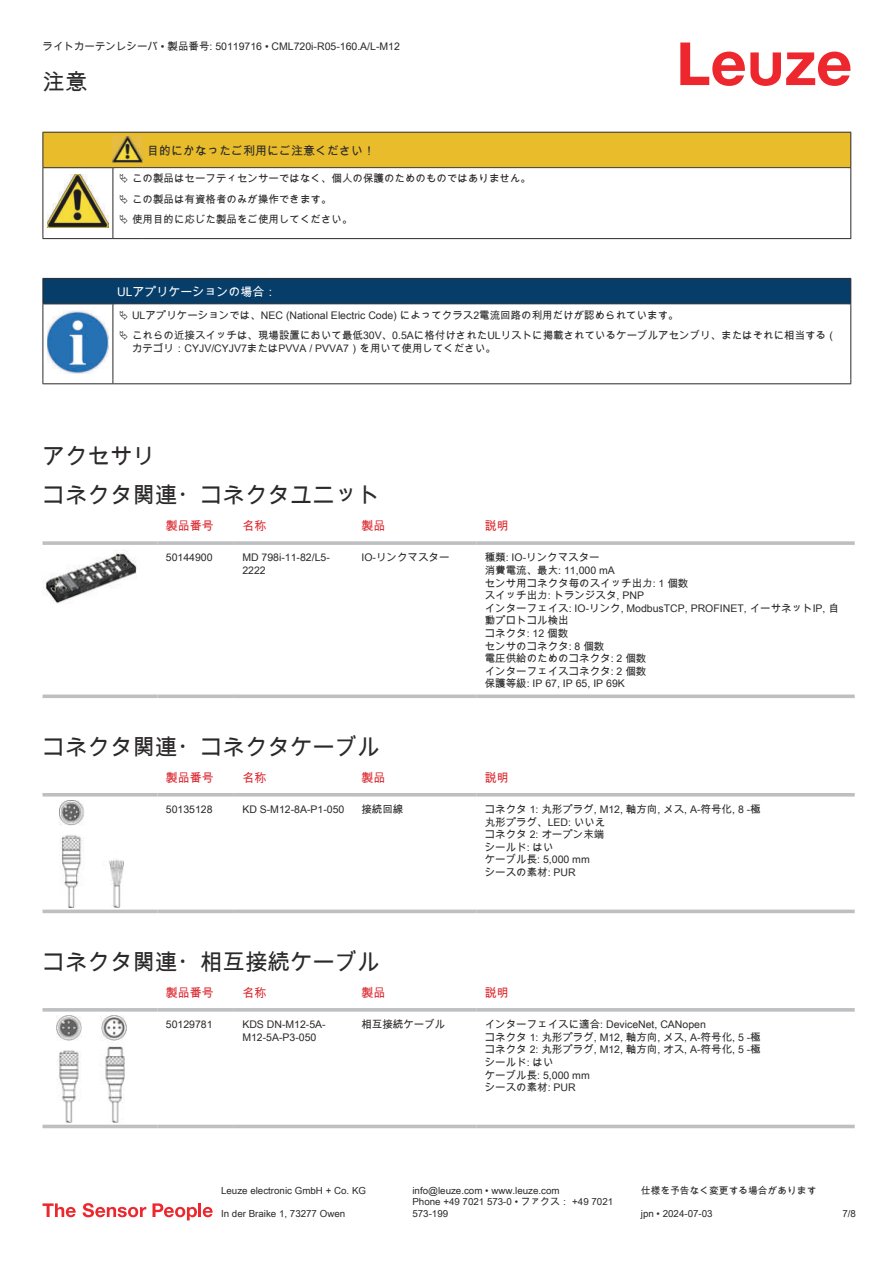
<style>
.page{position:relative;width:893px;height:1263px;background:#fff}
.page>*{position:absolute;margin:0;border:0;box-sizing:border-box;transform-origin:0 0}
.t1{font:22.5px/38.7px "Arial Unicode MS";color:#2b292a}
.t2{font:12px "Arial Unicode MS";color:#db2a30}
.t3{font:12px "Arial Unicode MS";color:#2b292a}
.t4{font:12px "Arial Unicode MS";color:#fff}
.t5{font:10.5px/12.6px "Arial Unicode MS";color:#2b292a}
.t6{font:9.75px/11.7px "Arial Unicode MS";color:#2b292a}
</style>
<div class="page">
<svg style="left:680px;top:43px;width:170px;height:43px"></svg>
<svg style="left:43px;top:541px;width:114px;height:4px"></svg>
<svg style="left:157px;top:541px;width:77px;height:4px"></svg>
<svg style="left:234px;top:541px;width:119px;height:4px"></svg>
<svg style="left:353px;top:541px;width:123px;height:4px"></svg>
<svg style="left:476px;top:541px;width:379px;height:4px;background:#c3c5c7"></svg>
<svg style="left:43px;top:694px;width:114px;height:4px"></svg>
<svg style="left:157px;top:694px;width:77px;height:4px"></svg>
<svg style="left:234px;top:694px;width:119px;height:4px"></svg>
<svg style="left:353px;top:694px;width:123px;height:4px"></svg>
<svg style="left:476px;top:694px;width:379px;height:4px;background:#c5c7c9"></svg>
<img style="left:43px;top:550px;width:94px;height:54px">
<svg style="left:43px;top:796px;width:812px;height:118px"></svg>
<hr style="left:43px;top:793px;width:114px;height:3px;background:#bdbfc1">
<hr style="left:157px;top:793px;width:77px;height:3px;background:#bdbfc1">
<hr style="left:234px;top:793px;width:119px;height:3px;background:#bdbfc1">
<hr style="left:353px;top:793px;width:123px;height:3px;background:#bdbfc1">
<hr style="left:476px;top:793px;width:379px;height:3px;background:#bdbfc1">
<svg style="left:43px;top:909px;width:114px;height:4px"></svg>
<svg style="left:157px;top:909px;width:77px;height:4px"></svg>
<svg style="left:234px;top:909px;width:119px;height:4px"></svg>
<svg style="left:353px;top:909px;width:123px;height:4px"></svg>
<svg style="left:476px;top:909px;width:379px;height:4px;background:#c6c8ca"></svg>
<img style="left:59px;top:801px;width:65px;height:106px">
<svg style="left:43px;top:1015px;width:812px;height:114px"></svg>
<svg style="left:43px;top:1008px;width:114px;height:4px"></svg>
<svg style="left:157px;top:1008px;width:77px;height:4px"></svg>
<svg style="left:234px;top:1008px;width:119px;height:4px"></svg>
<svg style="left:353px;top:1008px;width:123px;height:4px"></svg>
<svg style="left:476px;top:1008px;width:379px;height:4px;background:#c3c5c7"></svg>
<hr style="left:43px;top:1125px;width:114px;height:3px;background:#bdbfc1">
<hr style="left:157px;top:1125px;width:77px;height:3px;background:#bdbfc1">
<hr style="left:234px;top:1125px;width:119px;height:3px;background:#bdbfc1">
<hr style="left:353px;top:1125px;width:123px;height:3px;background:#bdbfc1">
<hr style="left:476px;top:1125px;width:379px;height:3px;background:#bdbfc1">
<img style="left:56px;top:1016px;width:70px;height:106px">
<svg style="left:43px;top:1203px;width:33px;height:14px"></svg>
<svg style="left:83px;top:1203px;width:63px;height:14px"></svg>
<svg style="left:153px;top:1203px;width:44px;height:17px"></svg>
<hr style="left:198px;top:1203px;width:3px;height:14px;background:#ed272d">
<svg style="left:203px;top:1207px;width:10px;height:10px"></svg>
<hr style="left:43px;top:238px;width:70px;height:1px;background:#2b292a">
<hr style="left:113px;top:238px;width:30px;height:1px;background:#2b292a">
<hr style="left:143px;top:238px;width:708px;height:1px;background:#2b292a">
<hr style="left:43px;top:304px;width:1px;height:75px;background:#2b292a">
<hr style="left:113px;top:304px;width:1px;height:75px;background:#2b292a">
<hr style="left:850px;top:304px;width:1px;height:75px;background:#2b292a">
<hr style="left:43px;top:383px;width:70px;height:1px;background:#2b292a">
<hr style="left:113px;top:383px;width:738px;height:1px;background:#2b292a">
<img style="left:47px;top:358px;width:58px;height:15px">
<svg style="left:43px;top:132px;width:808px;height:106px"></svg>
<svg style="left:43px;top:278px;width:808px;height:80px"></svg>
<p class="t5" style="left:43px;top:40px;width:359px">ライトカーテンレシーバ • 製品番号: 50119716 • CML720i-R05-160.A/L-M12</p>
<h1 class="t1" style="left:43px;top:62px;width:46px">注意</h1>
<p class="t3" style="left:147px;top:142px;width:229px">目的にかなったご利用にご注意ください！</p>
<p class="t5" style="left:132px;top:168px;width:400px;line-height:20.2px">この製品はセーフティセンサーではなく、個人の保護のためのものではありません。この製品は有資格者のみが操作できます。<br>使用目的に応じた製品をご使用してください。</p>
<p class="t4" style="left:117px;top:283px;width:161px">ULアプリケーションの場合：</p>
<p class="t5" style="left:132px;top:305px;width:706px;line-height:20.2px">ULアプリケーションでは、NEC (National Electric Code) によってクラス2電流回路の利用だけが認められています。<br>これらの近接スイッチは、現場設置において最低30V、0.5Aに格付けされたULリストに掲載されているケーブルアセンブリ、またはそれに相当する（</p>
<p class="t5" style="left:132px;top:341px;width:366px">カテゴリ：CYJV/CYJV7またはPVVA / PVVA7）を用いて使用してください。</p>
<h1 class="t1" style="left:43px;top:436px;width:339px">アクセサリ<br>コネクタ関連・コネクタユニット</h1>
<p class="t2" style="left:166px;top:517px;width:49px">製品番号</p>
<p class="t2" style="left:242px;top:517px;width:25px">名称</p>
<p class="t2" style="left:361px;top:517px;width:25px">製品</p>
<p class="t2" style="left:485px;top:517px;width:25px">説明</p>
<p class="t5" style="left:166px;top:551px;width:48px">50144900</p>
<p class="t5" style="left:242px;top:551px;width:89px">MD 798i-11-82/L5-<br>2222</p>
<p class="t5" style="left:361px;top:551px;width:90px">IO-リンクマスター</p>
<p class="t5" style="left:485px;top:551px;width:356px">種類: IO-リンクマスター<br>消費電流、最大: 11,000 mA<br>センサ用コネクタ毎のスイッチ出力: 1 個数<br>スイッチ出力: トランジスタ, PNP<br>インターフェイス: IO-リンク, ModbusTCP, PROFINET, イーサネットIP, 自動プロトコル検出<br>コネクタ: 12 個数<br>センサのコネクタ: 8 個数<br>電圧供給のためのコネクタ: 2 個数<br>インターフェイスコネクタ: 2 個数<br>保護等級: IP 67, IP 65, IP 69K</p>
<h1 class="t1" style="left:43px;top:727px;width:339px">コネクタ関連・コネクタケーブル</h1>
<p class="t2" style="left:166px;top:769px;width:49px">製品番号</p>
<p class="t2" style="left:242px;top:769px;width:25px">名称</p>
<p class="t2" style="left:361px;top:769px;width:25px">製品</p>
<p class="t2" style="left:485px;top:769px;width:25px">説明</p>
<p class="t5" style="left:166px;top:803px;width:48px">50135128</p>
<p class="t5" style="left:242px;top:803px;width:104px">KD S-M12-8A-P1- 050</p>
<p class="t5" style="left:361px;top:803px;width:43px">接続回線</p>
<p class="t5" style="left:485px;top:803px;width:277px">コネクタ 1: 丸形プラグ, M12, 軸方向, メス, A-符号化, 8 -極丸形プラグ、LED: いいえ<br>コネクタ 2: オープン末端<br>シールド: はい<br>ケーブル長: 5,000 mm<br>シースの素材: PUR</p>
<h1 class="t1" style="left:43px;top:942px;width:339px">コネクタ関連・相互接続ケーブル</h1>
<p class="t2" style="left:166px;top:984px;width:49px">製品番号</p>
<p class="t2" style="left:242px;top:984px;width:25px">名称</p>
<p class="t2" style="left:361px;top:984px;width:25px">製品</p>
<p class="t2" style="left:485px;top:984px;width:25px">説明</p>
<p class="t5" style="left:166px;top:1018px;width:48px">50129781</p>
<p class="t5" style="left:242px;top:1018px;width:85px">KDS DN-M12-5A-<br>M12-5A-P3-050</p>
<p class="t5" style="left:361px;top:1018px;width:85px">相互接続ケーブル</p>
<p class="t5" style="left:485px;top:1018px;width:277px">インターフェイスに適合: DeviceNet, CANopen<br>コネクタ 1: 丸形プラグ, M12, 軸方向, メス, A-符号化, 5 -極コネクタ 2: 丸形プラグ, M12, 軸方向, オス, A-符号化, 5 -極シールド: はい<br>ケーブル長: 5,000 mm<br>シースの素材: PUR</p>
<p class="t6" style="left:221px;top:1184px;width:146px">Leuze electronic GmbH + Co. KG</p>
<p class="t6" style="left:412px;top:1184px;width:149px">info@leuze.com • www.leuze.com</p>
<p class="t6" style="left:641px;top:1184px;width:177px">仕様を予告なく変更する場合があります</p>
<p class="t6" style="left:221px;top:1207px;width:126px">In der Braike 1, 73277 Owen</p>
<p class="t6" style="left:412px;top:1196px;width:202px">Phone +49 7021 573-0 • ファクス： +49 7021<br>573-199</p>
<p class="t6" style="left:641px;top:1207px;width:73px">jpn • 2024-07-03</p>
<p class="t6" style="left:842px;top:1207px;width:15px">7/8</p>
</div>
